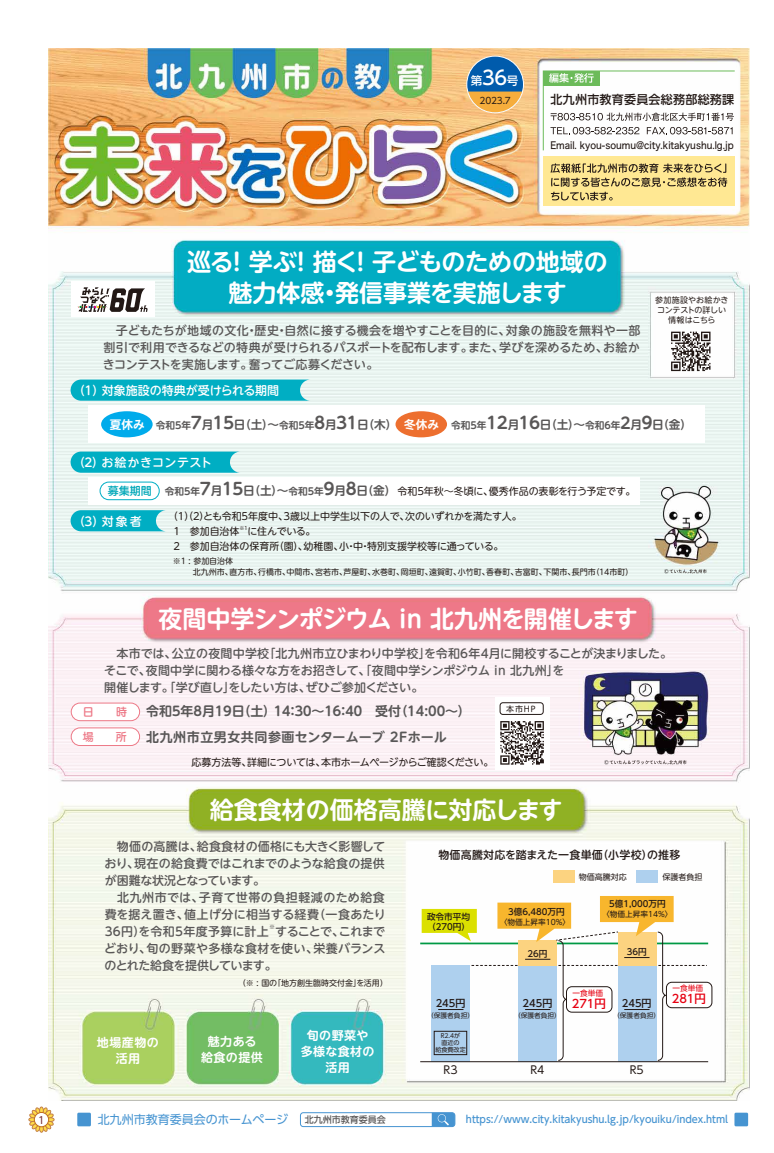
<style>
.page{position:relative;width:774px;height:1153px;background:#fff}
.page>*{position:absolute;margin:0;border:0;box-sizing:border-box;transform-origin:0 0}
.t1{font:700 24px/31px "UD Shin M Go Pro De";letter-spacing:-.025em;color:#fff;text-align:center}
.t2{font:700 24px "UD Shin M Go Pro De";letter-spacing:-.045em;color:#fff}
.t3{font:700 24px "UD Shin M Go Pro De";color:#fff}
.t4{font:700 13px/25.5px "UD Shin M Go Pro De";color:#595757}
.t5{font:500 12px/17px "UD Shin M Go Pro";color:#595757;text-align:justify}
.t6{font:700 12px/16px "UD Shin M Go Pro De";letter-spacing:.04em;color:#fff;text-align:center}
.t7{font:500 12px "UD Shin M Go Pro";color:#fff}
.t8{font:12px "UD Shin Go Pro";color:#4694d1}
.t9{font:500 12px "UD Shin Go Pro";letter-spacing:.02em;color:#221815}
.t10{font:500 12px "UD Shin M Go Pro";letter-spacing:.04em;color:#fff}
.t11{font:700 11.6px "UD Shin M Go Pro De";letter-spacing:-.005em;color:#595757}
.t12{font:500 11.6px "UD Shin Go Pro";color:#fff}
.t13{font:500 11.5px "UD Shin Go Pro";color:#e60012}
.t14{font:500 11px "UD Shin M Go Pro";letter-spacing:.02em;color:#221815}
.t15{font:500 11px "UD Shin M Go Pro";color:#ed7987}
.t16{font:11px "UD Shin Go Pro";color:#221815}
.t17{font:500 11px "UD Shin M Go Pro";color:#00a7b8}
.t18{font:10px/15px "UD Shin M Go Pro";letter-spacing:-.02em;color:#221815}
.t19{font:500 10px "UD Shin Go Pro";color:#4694d1}
.t20{font:500 10px "UD Shin Go Pro";color:#221815}
.t21{font:10px "UD Shin Go Pro";color:#752b2e}
.t22{font:9.9px "Hiragino Sans W5";color:#221815;scale:.88 1}
.t23{font:500 9px "UD Shin Go Pro";color:#595757}
.t24{font:9px "UD Shin Go Pro";color:#221815}
.t25{font:500 8.6px/10.5px "UD Shin Go Pro";color:#221815}
.t26{font:8px/10px "UD Shin M Go Pro";color:#221815}
.t27{font:8px "UD Shin Go Pro";color:#221815}
.t28{font:7.6px "UD Shin Go Pro";color:#221815}
.t29{font:7.6px "UD Shin Go Pro";color:#e60012}
.t30{font:6.9px "UD Shin Go Pro";color:#221815}
.t31{font:6.7px "UD Shin Go Pro";color:#221815}
.t32{font:6.1px/7px "UD Shin Go Pro";color:#221815;text-align:center}
.t33{font:500 6px "UD Shin M Go Pro";color:#595757}
.t34{font:5px "UD Shin M Go Pro";color:#221815}
.s1{font-size:19.3px}
.s2{color:#fff}
.s3{font-size:9.7px}
.s4{font-size:16.5px}
.s5{font-size:15.5px}
.s6{font-family:"UD Shin M Go Pro De";font-weight:700;font-size:9.7px;color:#595757}
.s7{font-family:"UD Shin M Go Pro De";font-weight:700;font-size:16.5px;color:#595757}
.s8{font-family:"UD Shin M Go Pro De";font-weight:700;font-size:11.6px;color:#595757}
</style>
<div class="page">
<img style="left:48px;top:49px;width:701px;height:1051px">
<div style="left:88px;top:405px;width:617px;height:38px;background:#fff"></div>
<div style="left:88px;top:477px;width:551px;height:27px;background:#fff"></div>
<div style="left:543px;top:156px;width:191px;height:50px;background:#ffe893"></div>
<div style="left:467px;top:56px;width:56px;height:57px;background:#005bac;border-radius:50%"></div>
<svg style="left:467px;top:92px;width:55px;height:21px"></svg>
<div style="left:466px;top:56px;width:58px;height:57px;border:1px solid #fff;border-radius:50%"></div>
<svg style="left:542px;top:70px;width:193px;height:81px"></svg>
<svg style="left:550px;top:163px;width:177px;height:37px"></svg>
<div style="left:77px;top:1112px;width:14px;height:14px;background:#4694d1"></div>
<div style="left:734px;top:1112px;width:14px;height:14px;background:#4694d1"></div>
<svg style="left:29px;top:1106px;width:25px;height:26px"></svg>
<div style="left:34px;top:1112px;width:15px;height:14px;background:#fff;border-radius:50%"></div>
<div style="left:34px;top:1112px;width:15px;height:15px;border:1px solid #c26f19;border-radius:50%"></div>
<div style="left:300px;top:1112px;width:155px;height:14px;border:1px solid #4694d1;border-radius:3px"></div>
<svg style="left:432px;top:1112px;width:23px;height:14px"></svg>
<div style="left:100px;top:482px;width:59px;height:18px;border:1px solid #00aec5;border-radius:9px"></div>
<div style="left:71px;top:703px;width:69px;height:17px;background:#fff;border-radius:9px"></div>
<div style="left:71px;top:703px;width:69px;height:18px;border:1px solid #ed7987;border-radius:9px"></div>
<div style="left:71px;top:728px;width:69px;height:17px;background:#fff;border-radius:9px"></div>
<div style="left:71px;top:727px;width:69px;height:18px;border:1px solid #ed7987;border-radius:9px"></div>
<svg style="left:71px;top:379px;width:239px;height:22px;background:#12b3c6"></svg>
<svg style="left:71px;top:451px;width:169px;height:22px;background:#15b4c7"></svg>
<svg style="left:71px;top:510px;width:95px;height:21px;background:#19b5c8"></svg>
<div style="left:101px;top:411px;width:52px;height:26px;background:#00abeb;border-radius:50%"></div>
<div style="left:395px;top:411px;width:52px;height:26px;background:#ed6f2f;border-radius:50%"></div>
<svg style="left:604px;top:760px;width:82px;height:4px"></svg>
<svg style="left:671px;top:332px;width:39px;height:39px"></svg>
<div style="left:71px;top:281px;width:84px;height:36px;background:#fff"></div>
<svg style="left:78px;top:287px;width:70px;height:25px"></svg>
<hr style="left:420px;top:942px;width:288px;height:2px;background:#094">
<hr style="left:420px;top:1061px;width:288px;height:1px;background:#221815">
<div style="left:666px;top:982px;width:46px;height:25px;background:#fff;border-radius:5px"></div>
<div style="left:666px;top:982px;width:46px;height:26px;border:1px solid #221815;border-radius:5px"></div>
<svg style="left:421px;top:896px;width:286px;height:164px"></svg>
<div style="left:553px;top:870px;width:21px;height:13px;background:#fcd380"></div>
<div style="left:636px;top:870px;width:22px;height:13px;background:#aed0ee"></div>
<svg style="left:664px;top:569px;width:42px;height:4px"></svg>
<div style="left:495px;top:697px;width:54px;height:73px;background:#fff"></div>
<svg style="left:500px;top:721px;width:44px;height:43px"></svg>
<div style="left:500px;top:702px;width:43px;height:12px;border:1px solid #221815;border-radius:3px"></div>
<p class="t12" style="left:470px;top:72px;width:49px">第<span class="s1">36</span>号</p>
<p class="t24" style="left:479px;top:93px;width:33px">2023.7</p>
<p class="t9" style="left:550px;top:89px;width:185px">北九州市教育委員会総務部総務課</p>
<p class="t22" style="left:550px;top:136px;width:210px">Email. kyou-soumu@city.kitakyushu.lg.jp</p>
<h1 class="t1" style="left:187px;top:245px;width:422px">巡る！ 学ぶ！ 描く！ 子どものための地域の魅力体感・発信事業を実施します</h1>
<p class="t5" style="left:103px;top:321px;width:539px">　子どもたちが地域の文化・歴史・自然に接する機会を増やすことを目的に、対象の施設を無料や一部割引で利用できるなどの特典が受けられるパスポートを配布します。また、学びを深めるため、お絵かきコンテストを実施します。奮ってご応募ください。</p>
<p class="t7" style="left:73px;top:381px;width:207px">（1）対象施設の特典が受けられる期間</p>
<p class="t26" style="left:655px;top:295px;width:75px;text-align:center">参加施設やお絵かきコンテストの詳しい情報はこちら</p>
<p class="t11" style="left:110px;top:415px;width:583px"><span class="s2">夏休み</span> <span class="s3">令和５年</span><span class="s4">７</span>月<span class="s4">１５</span>日（土）～<span class="s3">令和５年</span><span class="s4">８</span>月<span class="s4">３１</span>日（木） <span class="s2">冬休み</span> <span class="s3">令和５年</span><span class="s4">１２</span>月<span class="s4">１６</span>日（土）～<span class="s3">令和６年</span><span class="s5">２</span>月<span class="s4">９</span>日（金）</p>
<p class="t10" style="left:73px;top:452px;width:141px">（２）お絵かきコンテスト</p>
<p class="t17" style="left:108px;top:482px;width:45px">募集期間</p>
<p class="t7" style="left:73px;top:511px;width:70px">（3）対象者</p>
<p class="t18" style="left:165px;top:483px;width:472px"><span class="s6">令和５年</span><span class="s7">７</span><span class="s8">月</span><span class="s7">１5</span><span class="s8">日（土）～</span><span class="s6">令和５年</span><span class="s7">９</span><span class="s8">月</span><span class="s7">8</span><span class="s8">日（金）</span>令和５年秋～冬頃に、優秀作品の表彰を行う予定です。</p>
<p class="t18" style="left:172px;top:508px;width:352px;text-indent:-3px">（1）（2）とも令和５年度中、３歳以上中学生以下の人で、次のいずれかを満たす人。<br>１　参加自治体</p>
<p class="t34" style="left:239px;top:524px;width:11px">※１</p>
<p class="t18" style="left:172px;top:523px;width:333px;text-indent:76px">に住んでいる。<br>２　参加自治体の保育所（園）、幼稚園、小・中・特別支援学校等に通っている。</p>
<p class="t26" style="left:193px;top:555px;width:441px;line-height:11px;text-indent:-20px">※１ : 参加自治体<br>北九州市、直方市、行橋市、中間市、宮若市、芦屋町、水巻町、岡垣町、遠賀町、小竹町、香春町、吉富町、下関市、長門市（１４市町）</p>
<h1 class="t2" style="left:158px;top:599px;width:481px">夜間中学シンポジウム ｉｎ 北九州を開催します</h1>
<p class="t5" style="left:104px;top:644px;width:569px;text-align:left">　本市では、公立の夜間中学校「北九州市立ひまわり中学校」を令和6年4月に開校することが決まりました。そこで、夜間中学に関わる様々な方をお招きして、「夜間中学シンポジウム in 北九州」を<br>開催します。「学び直し」をしたい方は、ぜひご参加ください。</p>
<p class="t15" style="left:83px;top:703px;width:45px">日　　時</p>
<p class="t15" style="left:83px;top:728px;width:45px">場　　所</p>
<p class="t4" style="left:146px;top:697px;width:326px">令和５年8月19日（土）１４：３０～１６：４０　受付（14:00～）北九州市立男女共同参画センタームーブ ２Fホール</p>
<p class="t18" style="left:191px;top:754px;width:303px">応募方法等、詳細については、本市ホームページからご確認ください。</p>
<p class="t26" style="left:506px;top:703px;width:32px">本市ＨＰ</p>
<h1 class="t3" style="left:210px;top:790px;width:354px">給食食材の価格高騰に対応します</h1>
<p class="t5" style="left:104px;top:837px;width:283px;text-align:left">　物価の高騰は、給食食材の価格にも大きく影響しており、現在の給食費ではこれまでのような給食の提供が困難な状況となっています。<br>　北九州市では、子育て世帯の負担軽減のため給食費を据え置き、値上げ分に相当する経費（一食あたり<br>36円）を令和5年度予算に計上</p>
<p class="t33" style="left:269px;top:922px;width:7px">※</p>
<p class="t5" style="left:104px;top:922px;width:282px;text-indent:171px">することで、これまでどおり、旬の野菜や多様な食材を使い、栄養バランスのとれた給食を提供しています。</p>
<p class="t26" style="left:238px;top:977px;width:151px">（※ : 国の「地方創生臨時交付金」を活用）</p>
<p class="t6" style="left:97px;top:1033px;width:63px">地場産物の活用</p>
<p class="t6" style="left:301px;top:1026px;width:75px">旬の野菜や多様な食材の活用</p>
<p class="t6" style="left:201px;top:1033px;width:63px">魅力ある給食の提供</p>
<p class="t14" style="left:438px;top:845px;width:243px">物価高騰対応を踏まえた一食単価（小学校）の推移</p>
<p class="t25" style="left:427px;top:910px;width:45px">政令市平均（270円）</p>
<p class="t20" style="left:435px;top:995px;width:31px">245円</p>
<p class="t31" style="left:427px;top:1009px;width:48px">（保護者負担）</p>
<p class="t32" style="left:435px;top:1032px;width:32px">R2.4が<br>直近の<br>給食費改定</p>
<p class="t27" style="left:578px;top:870px;width:49px">物価高騰対応</p>
<p class="t27" style="left:662px;top:870px;width:41px">保護者負担</p>
<p class="t25" style="left:609px;top:898px;width:58px">5億1,000万円</p>
<p class="t25" style="left:508px;top:905px;width:58px">3億6,480万円</p>
<p class="t28" style="left:602px;top:908px;width:72px">〈物価上昇率14%〉</p>
<p class="t28" style="left:500px;top:916px;width:72px">〈物価上昇率10%〉</p>
<p class="t30" style="left:504px;top:918px;width:65px">〈物価上昇率10%〉</p>
<p class="t25" style="left:527px;top:948px;width:21px">26円</p>
<p class="t20" style="left:522px;top:995px;width:31px">245円</p>
<p class="t31" style="left:514px;top:1009px;width:48px">（保護者負担）</p>
<p class="t25" style="left:626px;top:946px;width:21px">36円</p>
<p class="t29" style="left:572px;top:986px;width:32px">一食単価</p>
<p class="t13" style="left:572px;top:994px;width:36px">271円</p>
<p class="t20" style="left:621px;top:995px;width:31px">245円</p>
<p class="t31" style="left:613px;top:1009px;width:48px">（保護者負担）</p>
<p class="t29" style="left:672px;top:982px;width:32px">一食単価</p>
<p class="t13" style="left:671px;top:989px;width:36px">281円</p>
<p class="t16" style="left:443px;top:1060px;width:15px">R3</p>
<p class="t16" style="left:530px;top:1060px;width:15px">R4</p>
<p class="t16" style="left:629px;top:1060px;width:15px">R5</p>
<p class="t21" style="left:38px;top:1111px;width:8px">1</p>
<p class="t8" style="left:98px;top:1109px;width:192px">北九州市教育委員会のホームページ</p>
<p class="t23" style="left:305px;top:1112px;width:82px">北九州市教育委員会</p>
<p class="t19" style="left:466px;top:1111px;width:263px">https://www.city.kitakyushu.lg.jp/kyouiku/index.html</p>
</div>
